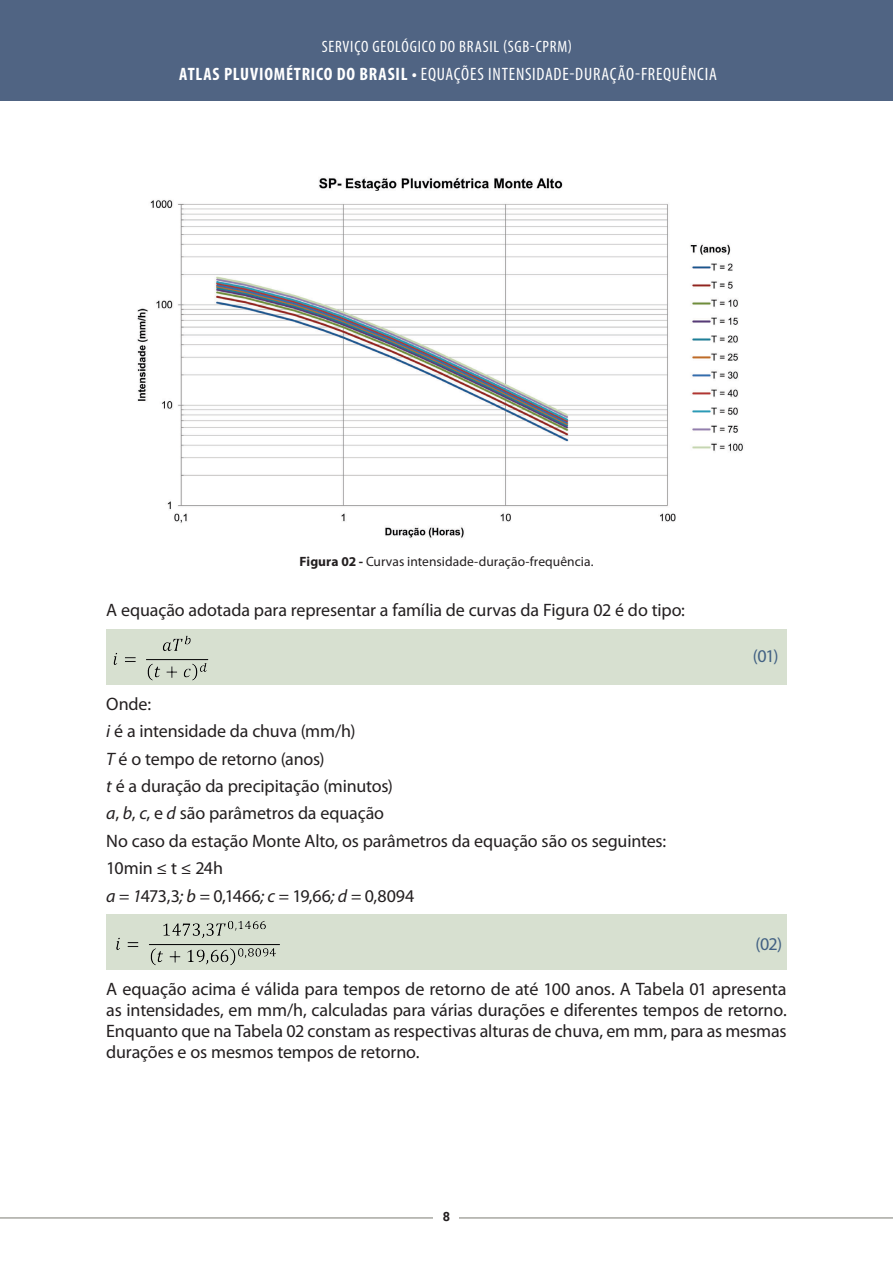
<style>
.page{position:relative;width:893px;height:1263px;background:#fff}
.page>*{position:absolute;margin:0;border:0;box-sizing:border-box;transform-origin:0 0}
.CORPO_TEXTO{font:18px/21px "Myriad Pro";letter-spacing:-.01em;color:#231f20;text-align:justify}
.t1{font:condensed 18px "Myriad Pro";letter-spacing:.04em;color:#fff}
.EQUACAO_SOMBRA{font:18px "Myriad Pro";color:#426183}
.t2{font:condensed 16.5px "Myriad Pro";letter-spacing:.045em;color:#fff}
.t3{font:13.5px "Myriad Pro";letter-spacing:.005em;color:#231f20}
.t4{font:700 12.75px "Roboto";color:#231f20}
.s1{font-weight:700}
.s2{font-style:italic}
</style>
<div class="page">
<div style="left:0;top:0;width:893px;height:100px;background:#506483"></div>
<hr style="left:0;top:1217px;width:893px;height:1px;background:#7d7c73">
<div style="left:433px;top:1205px;width:26px;height:23px;background:#fff"></div>
<div style="left:106px;top:630px;width:681px;height:55px;background:#d7e0d0"></div>
<div style="left:106px;top:915px;width:681px;height:55px;background:#d7e0d0"></div>
<img style="left:137px;top:177px;width:606px;height:361px">
<img style="left:113px;top:635px;width:96px;height:46px">
<img style="left:116px;top:920px;width:164px;height:46px">
<p class="t2" style="left:322px;top:36px;width:252px">SERVIÇO GEOLÓGICO DO BRASIL (SGB-CPRM)</p>
<p class="t1" style="left:179px;top:63px;width:539px"><span class="s1">ATLAS PLUVIOMÉTRICO DO BRASIL •</span> EQUAÇÕES INTENSIDADE-DURAÇÃO-FREQUÊNCIA</p>
<p class="t3" style="left:299px;top:553px;width:295px"><span class="s1">Figura 02 -</span> Curvas intensidade-duração-frequência.</p>
<p class="CORPO_TEXTO" style="left:106px;top:600px;width:580px">A equação adotada para representar a família de curvas da Figura 02 é do tipo:</p>
<p class="CORPO_TEXTO" style="left:106px;top:693px;width:46px">Onde:</p>
<p class="CORPO_TEXTO" style="left:106px;top:720px;width:251px"><span class="s2">i</span> é a intensidade da chuva (mm/h)</p>
<p class="CORPO_TEXTO" style="left:106px;top:748px;width:220px"><span class="s2">T</span> é o tempo de retorno (anos)</p>
<p class="CORPO_TEXTO" style="left:106px;top:775px;width:288px"><span class="s2">t</span> é a duração da precipitação (minutos)</p>
<p class="CORPO_TEXTO" style="left:106px;top:803px;width:279px"><span class="s2">a</span>, <span class="s2">b</span>, <span class="s2">c</span>, e <span class="s2">d</span> são parâmetros da equação</p>
<p class="CORPO_TEXTO" style="left:106px;top:830px;width:561px">No caso da estação Monte Alto, os parâmetros da equação são os seguintes:</p>
<p class="CORPO_TEXTO" style="left:106px;top:857px;width:118px">10min ≤ t ≤ 24h</p>
<p class="CORPO_TEXTO" style="left:106px;top:885px;width:310px"><span class="s2">a = 1</span>473,3<span class="s2">; b =</span> 0,1466<span class="s2">; c =</span> 19,66<span class="s2">; d =</span> 0,8094</p>
<p class="EQUACAO_SOMBRA" style="left:753px;top:645px;width:27px">(01)</p>
<p class="EQUACAO_SOMBRA" style="left:755px;top:933px;width:29px">(02)</p>
<p class="CORPO_TEXTO" style="left:106px;top:978px;width:682px">A equação acima é válida para tempos de retorno de até 100 anos. A Tabela 01 apresenta as intensidades, em mm/h, calculadas para várias durações e diferentes tempos de retorno.<br>Enquanto que na Tabela 02 constam as respectivas alturas de chuva, em mm, para as mesmas durações e os mesmos tempos de retorno.</p>
<p class="t4" style="left:443px;top:1208px;width:9px">8</p>
</div>
